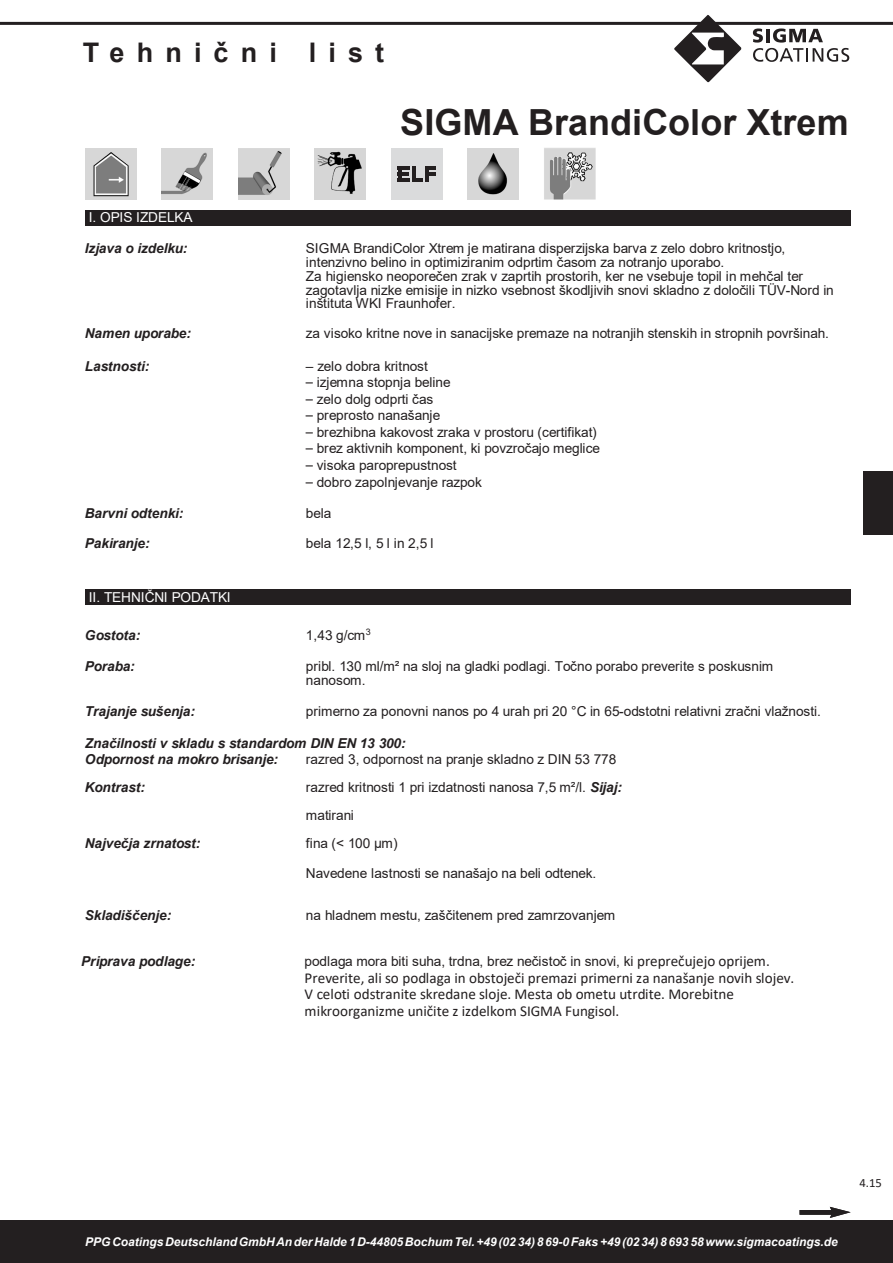
<style>
.page{position:relative;width:893px;height:1263px;background:#fff}
.page>*{position:absolute;margin:0;border:0;box-sizing:border-box;transform-origin:0 0}
.t1{font:700 36px "Arial";color:#231f20}
.t2{font:700 27px "Arial";letter-spacing:.45em;color:#231f20}
.t3{font:700 26.25px "Arial";letter-spacing:.5em;color:#231f20}
.t4{font:15.15px/16.4px "Calibri";color:#231f20}
.t5{font:13.65px/14px "Arial";letter-spacing:-.005em;color:#231f20}
.t6{font:italic 700 13.65px/16.2px "Arial";letter-spacing:-.005em;color:#231f20}
.t7{font:italic 13.65px "Lucida Sans";color:#fff}
.t8{font:13.65px "Arial";letter-spacing:-.01em;color:#fff}
.t9{font:12.6px "Calibri";color:#231f20}
.t10{font:italic 700 12px "Arial";color:#fff}
.s1{font-family:"Calibri";font-size:15.15px}
.s2{font-weight:700;font-style:italic}
</style>
<div class="page">
<div style="left:0;top:1221px;width:893px;height:42px;background:#231f20"></div>
<hr style="left:0;top:22px;width:893px;height:3px;background:#231f20">
<svg style="left:674px;top:15px;width:67px;height:67px"></svg>
<svg style="left:753px;top:29px;width:96px;height:33px"></svg>
<hr style="left:0;top:1220px;width:893px;height:1px;background:#231f20">
<div style="left:85px;top:210px;width:765px;height:15px;background:#231f20"></div>
<div style="left:85px;top:589px;width:765px;height:16px;background:#231f20"></div>
<img style="left:162px;top:148px;width:51px;height:51px">
<img style="left:238px;top:148px;width:51px;height:51px">
<img style="left:315px;top:148px;width:51px;height:51px">
<div style="left:391px;top:148px;width:51px;height:51px;background:#dadbdc"></div>
<hr style="left:398px;top:166px;width:12px;height:4px;background:#231f20">
<hr style="left:412px;top:166px;width:4px;height:12px;background:#231f20">
<hr style="left:425px;top:172px;width:10px;height:4px;background:#231f20">
<svg style="left:398px;top:170px;width:31px;height:11px"></svg>
<hr style="left:425px;top:166px;width:11px;height:4px;background:#231f20">
<img style="left:468px;top:148px;width:51px;height:51px">
<img style="left:544px;top:148px;width:51px;height:51px">
<svg style="left:799px;top:1207px;width:52px;height:11px"></svg>
<div style="left:863px;top:471px;width:30px;height:64px;background:#231f20"></div>
<img style="left:85px;top:148px;width:51px;height:51px">
<h3 class="t3" style="left:85px;top:33px;width:39px">T e</h3>
<h3 class="t3" style="left:165px;top:33px;width:141px">hnični</h3>
<h2 class="t2" style="left:83px;top:33px;width:303px">Tehnični list</h2>
<h1 class="t1" style="left:400px;top:97px;width:450px">SIGMA BrandiColor Xtrem</h1>
<p class="t8" style="left:89px;top:208px;width:105px">I. OPIS IZDELKA</p>
<p class="t6" style="left:85px;top:240px;width:104px">Izjava o izdelku:</p>
<p class="t5" style="left:306px;top:241px;width:529px">SIGMA BrandiColor Xtrem je matirana disperzijska barva z zelo dobro kritnostjo, intenzivno belino in optimiziranim odprtim časom za notranjo uporabo.<br>Za higiensko neoporečen zrak v zaprtih prostorih, ker ne vsebuje topil in mehčal ter zagotavlja nizke emisije in nizko vsebnost škodljivih snovi skladno z določili TÜV-Nord in inštituta WKI Fraunhofer.</p>
<p class="t6" style="left:85px;top:326px;width:108px">Namen uporabe:</p>
<p class="t5" style="left:306px;top:326px;width:524px">za visoko kritne nove in sanacijske premaze na notranjih stenskih in stropnih površinah.</p>
<p class="t6" style="left:85px;top:358px;width:66px">Lastnosti:</p>
<p class="t5" style="left:306px;top:359px;width:123px">– zelo dobra kritnost</p>
<p class="t5" style="left:306px;top:375px;width:146px"><span class="s1">–</span> izjemna stopnja beline</p>
<p class="t5" style="left:306px;top:392px;width:129px"><span class="s1">–</span> zelo dolg odprti čas</p>
<p class="t5" style="left:306px;top:409px;width:136px"><span class="s1">–</span> preprosto nanašanje</p>
<p class="t5" style="left:306px;top:425px;width:292px"><span class="s1">–</span> brezhibna kakovost zraka v prostoru (certifikat)</p>
<p class="t5" style="left:306px;top:441px;width:296px"><span class="s1">–</span> brez aktivnih komponent, ki povzročajo meglice</p>
<p class="t5" style="left:306px;top:458px;width:152px"><span class="s1">–</span> visoka paroprepustnost</p>
<p class="t5" style="left:306px;top:475px;width:178px"><span class="s1">–</span> dobro zapolnjevanje razpok</p>
<p class="t6" style="left:85px;top:505px;width:100px">Barvni odtenki:</p>
<p class="t5" style="left:306px;top:506px;width:27px">bela</p>
<p class="t6" style="left:85px;top:535px;width:66px">Pakiranje:</p>
<p class="t5" style="left:306px;top:536px;width:129px">bela 12,5 l, 5 l in 2,5 l</p>
<p class="t8" style="left:89px;top:588px;width:143px">II. TEHNIČNI PODATKI</p>
<p class="t6" style="left:85px;top:628px;width:57px">Gostota:</p>
<p class="t5" style="left:306px;top:628px;width:66px">1,43 g/cm<sup>3</sup></p>
<p class="t6" style="left:85px;top:658px;width:51px">Poraba:</p>
<p class="t5" style="left:306px;top:659px;width:469px">pribl. 130 ml/m² na sloj na gladki podlagi. Točno porabo preverite s poskusnim nanosom.</p>
<p class="t6" style="left:85px;top:703px;width:112px">Trajanje sušenja:</p>
<p class="t5" style="left:306px;top:704px;width:517px">primerno za ponovni nanos po 4 urah pri 20 °C in 65-odstotni relativni zračni vlažnosti.</p>
<p class="t6" style="left:85px;top:736px;width:322px">Značilnosti v skladu s standardom DIN EN 13 300:<br>Odpornost na mokro brisanje:</p>
<p class="t5" style="left:306px;top:752px;width:312px">razred 3, odpornost na pranje skladno z DIN 53 778</p>
<p class="t6" style="left:85px;top:779px;width:62px">Kontrast:</p>
<p class="t5" style="left:306px;top:773px;width:317px;line-height:28px">razred kritnosti 1 pri izdatnosti nanosa 7,5 m²/l. <span class="s2">Sijaj: </span>matirani</p>
<p class="t6" style="left:85px;top:835px;width:117px">Največja zrnatost:</p>
<p class="t5" style="left:306px;top:828px;width:292px;line-height:29.8px">fina (&lt; 100 μm)<br>Navedene lastnosti se nanašajo na beli odtenek.</p>
<p class="t6" style="left:85px;top:907px;width:88px">Skladiščenje:</p>
<p class="t5" style="left:306px;top:908px;width:311px">na hladnem mestu, zaščitenem pred zamrzovanjem</p>
<p class="t6" style="left:81px;top:954px;width:116px">Priprava podlage:</p>
<p class="t5" style="left:305px;top:954px;width:467px">podlaga mora biti suha, trdna, brez nečistoč in snovi, ki <span class="s1">preprečujejo oprijem.</span></p>
<p class="t4" style="left:304px;top:969px;width:491px">Preverite, ali so podlaga in obstoječi premazi primerni za nanašanje novih slojev.<br>V celoti odstranite skredane sloje. Mesta ob ometu utrdite. Morebitne mikroorganizme uničite z izdelkom SIGMA Fungisol.</p>
<p class="t7" style="left:85px;top:1234px;width:748px">PPG Coatings Deutschland GmbH An der Halde 1 D-44805 Bochum Tel. +49 (02 34) 8 690 Faks +49 (02 34) 8 693</p>
<p class="t10" style="left:85px;top:1234px;width:754px">PPG Coatings Deutschland GmbH An der Halde 1 D-44805 Bochum Tel. +49 (02 34) 8 69-0 Faks +49 (02 34) 8 693 58 www.sigmacoatings.de</p>
<p class="t9" style="left:859px;top:1174px;width:24px">4.15</p>
</div>
